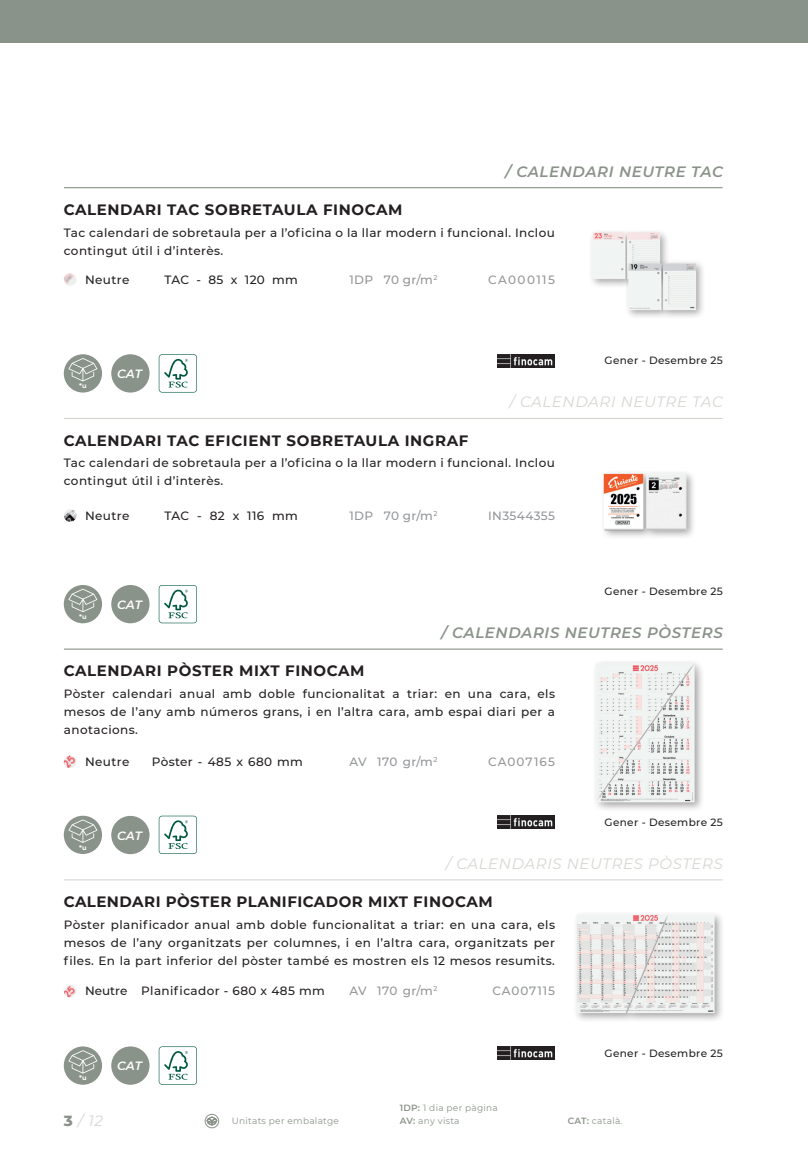
<style>
.page{position:relative;width:808px;height:1170px;background:#fff}
.page>*{position:absolute;margin:0;border:0;box-sizing:border-box;transform-origin:0 0}
.t1{font:700 15px "Montserrat";letter-spacing:.04em;color:#231f20}
.t2{font:italic 15px "Montserrat";letter-spacing:.04em;color:#d6d6d2}
.t3{font:italic 600 15px "Montserrat";letter-spacing:.04em;color:#8a9389}
.t4{font:500 12px/18px "Montserrat";letter-spacing:.035em;color:#231f20;text-align:justify}
.t5{font:500 12px "Montserrat";letter-spacing:.035em;color:#939598}
.t6{font:italic 600 12px "Montserrat";letter-spacing:.005em;color:#fff}
.t7{font:500 12px "Montserrat";letter-spacing:.09em;color:#939598}
.t8{font:500 12px "Montserrat";letter-spacing:.075em;color:#939598}
.t9{font:500 12px "Montserrat";letter-spacing:.115em;color:#939598}
.t10{font:500 10.5px "Montserrat";letter-spacing:.03em;color:#231f20}
.t11{font:9px/13.5px "Montserrat";letter-spacing:.03em;color:#8a9389}
.t12{font:500 7.05px "Montserrat";color:#939598}
.t13{font:700 6.6px "Montserrat";color:#fff}
.s1{font-weight:800;font-style:normal;color:#8a9389}
.s2{font-weight:600}
</style>
<div class="page">
<div style="left:0;top:0;width:808px;height:43px;background:#8a9389"></div>
<hr style="left:64px;top:879px;width:658px;height:1px;background:#d6d6d2">
<hr style="left:64px;top:648px;width:658px;height:1px;background:#8a9389">
<hr style="left:64px;top:418px;width:658px;height:1px;background:#d6d6d2">
<hr style="left:64px;top:187px;width:658px;height:1px;background:#8a9389">
<svg style="left:64px;top:985px;width:12px;height:12px"></svg>
<svg style="left:64px;top:755px;width:12px;height:13px"></svg>
<svg style="left:64px;top:509px;width:13px;height:12px"></svg>
<svg style="left:64px;top:273px;width:12px;height:13px"></svg>
<div style="left:592px;top:659px;width:113px;height:153px;background:#231f20;opacity:.4"></div>
<img style="left:592px;top:662px;width:112px;height:140px">
<img style="left:576px;top:914px;width:146px;height:106px">
<div style="left:600px;top:469px;width:96px;height:70px;background:#231f20;opacity:.4"></div>
<img style="left:603px;top:469px;width:85px;height:70px">
<div style="left:589px;top:228px;width:81px;height:61px;background:#231f20;opacity:.4"></div>
<img style="left:589px;top:228px;width:76px;height:57px">
<div style="left:625px;top:259px;width:81px;height:61px;background:#231f20;opacity:.4"></div>
<img style="left:624px;top:258px;width:77px;height:58px">
<div style="left:64px;top:1046px;width:38px;height:38px;background:#8a9389;border-radius:50%"></div>
<svg style="left:68px;top:1050px;width:29px;height:23px"></svg>
<div style="left:64px;top:815px;width:38px;height:39px;background:#8a9389;border-radius:50%"></div>
<svg style="left:68px;top:819px;width:29px;height:23px"></svg>
<svg style="left:159px;top:1046px;width:38px;height:38px"></svg>
<svg style="left:159px;top:815px;width:38px;height:39px"></svg>
<div style="left:64px;top:585px;width:38px;height:38px;background:#8a9389;border-radius:50%"></div>
<svg style="left:68px;top:588px;width:29px;height:24px"></svg>
<svg style="left:159px;top:585px;width:38px;height:38px"></svg>
<div style="left:111px;top:815px;width:39px;height:39px;background:#8a9389;border-radius:50%"></div>
<div style="left:111px;top:1046px;width:39px;height:38px;background:#8a9389;border-radius:50%"></div>
<div style="left:111px;top:585px;width:39px;height:38px;background:#8a9389;border-radius:50%"></div>
<div style="left:64px;top:354px;width:38px;height:38px;background:#8a9389;border-radius:50%"></div>
<svg style="left:68px;top:358px;width:29px;height:23px"></svg>
<svg style="left:159px;top:354px;width:38px;height:38px"></svg>
<div style="left:111px;top:354px;width:39px;height:38px;background:#8a9389;border-radius:50%"></div>
<img style="left:497px;top:354px;width:58px;height:13px">
<img style="left:497px;top:815px;width:58px;height:13px">
<img style="left:497px;top:1046px;width:58px;height:13px">
<div style="left:205px;top:1113px;width:14px;height:15px;border:1px solid #8a9389;border-radius:50%"></div>
<svg style="left:207px;top:1116px;width:10px;height:9px"></svg>
<p class="t3" style="left:506px;top:160px;width:219px">/ CALENDARI NEUTRE TAC</p>
<p class="t1" style="left:64px;top:199px;width:340px">CALENDARI TAC SOBRETAULA FINOCAM</p>
<p class="t4" style="left:64px;top:223px;width:493px">Tac calendari de sobretaula per a l’oficina o la llar modern i funcional. Inclou contingut útil i d’interès.</p>
<p class="t4" style="left:85px;top:270px;width:46px">Neutre</p>
<p class="t4" style="left:165px;top:270px;width:135px">TAC - 85 x 120 mm</p>
<p class="t5" style="left:349px;top:271px;width:85px">1DP 70 gr/m</p>
<p class="t9" style="left:488px;top:271px;width:68px">CA000115</p>
<p class="t12" style="left:433px;top:272px;width:6px">2</p>
<p class="t13" style="left:79px;top:381px;width:9px">*u</p>
<p class="t6" style="left:117px;top:365px;width:27px">CAT</p>
<p class="t10" style="left:605px;top:353px;width:120px">Gener - Desembre 25</p>
<p class="t2" style="left:510px;top:391px;width:214px">/ CALENDARI NEUTRE TAC</p>
<p class="t1" style="left:64px;top:429px;width:406px">CALENDARI TAC EFICIENT SOBRETAULA INGRAF</p>
<p class="t4" style="left:64px;top:453px;width:493px">Tac calendari de sobretaula per a l’oficina o la llar modern i funcional. Inclou contingut útil i d’interès.</p>
<p class="t5" style="left:349px;top:507px;width:90px">1DP 70 gr/m<sup>2</sup></p>
<p class="t4" style="left:85px;top:506px;width:46px">Neutre</p>
<p class="t4" style="left:165px;top:506px;width:135px">TAC - 82 x 116 mm</p>
<p class="t5" style="left:488px;top:507px;width:68px">IN3544355</p>
<p class="t13" style="left:79px;top:611px;width:9px">*u</p>
<p class="t6" style="left:117px;top:596px;width:27px">CAT</p>
<p class="t10" style="left:605px;top:584px;width:120px">Gener - Desembre 25</p>
<p class="t3" style="left:441px;top:622px;width:283px">/ CALENDARIS NEUTRES PÒSTERS</p>
<p class="t1" style="left:64px;top:660px;width:302px">CALENDARI PÒSTER MIXT FINOCAM</p>
<p class="t4" style="left:64px;top:684px;width:493px">Pòster calendari anual amb doble funcionalitat a triar: en una cara, els mesos de l’any amb números grans, i en l’altra cara, amb espai diari per a anotacions.</p>
<p class="t5" style="left:349px;top:753px;width:90px">AV 170 gr/m<sup>2</sup></p>
<p class="t4" style="left:152px;top:752px;width:153px">Pòster - 485 x 680 mm</p>
<p class="t4" style="left:85px;top:752px;width:46px">Neutre</p>
<p class="t7" style="left:488px;top:753px;width:68px">CA007165</p>
<p class="t13" style="left:79px;top:842px;width:9px">*u</p>
<p class="t6" style="left:117px;top:827px;width:27px">CAT</p>
<p class="t10" style="left:605px;top:814px;width:120px">Gener - Desembre 25</p>
<p class="t2" style="left:446px;top:853px;width:278px">/ CALENDARIS NEUTRES PÒSTERS</p>
<p class="t1" style="left:64px;top:890px;width:430px">CALENDARI PÒSTER PLANIFICADOR MIXT FINOCAM</p>
<p class="t4" style="left:64px;top:915px;width:493px">Pòster planificador anual amb doble funcionalitat a triar: en una cara, els mesos de l’any organitzats per columnes, i en l’altra cara, organitzats per files. En la part inferior del pòster també es mostren els 12 mesos resumits.</p>
<p class="t5" style="left:349px;top:982px;width:90px">AV 170 gr/m<sup>2</sup></p>
<p class="t4" style="left:141px;top:981px;width:185px">Planificador - 680 x 485 mm</p>
<p class="t4" style="left:85px;top:981px;width:44px">Neutre</p>
<p class="t8" style="left:492px;top:982px;width:64px">CA007115</p>
<p class="t13" style="left:79px;top:1073px;width:9px">*u</p>
<p class="t2" style="left:64px;top:1110px;width:41px"><span class="s1">3</span> / 12</p>
<p class="t6" style="left:117px;top:1057px;width:27px">CAT</p>
<p class="t11" style="left:232px;top:1113px;width:109px">Unitats per embalatge</p>
<p class="t11" style="left:400px;top:1100px;width:100px"><span class="s2">1DP:</span> 1 dia per pàgina<br><span class="s2">AV:</span> any vista</p>
<p class="t10" style="left:605px;top:1045px;width:120px">Gener - Desembre 25</p>
<p class="t11" style="left:568px;top:1113px;width:56px"><span class="s2">CAT:</span> català.</p>
</div>
